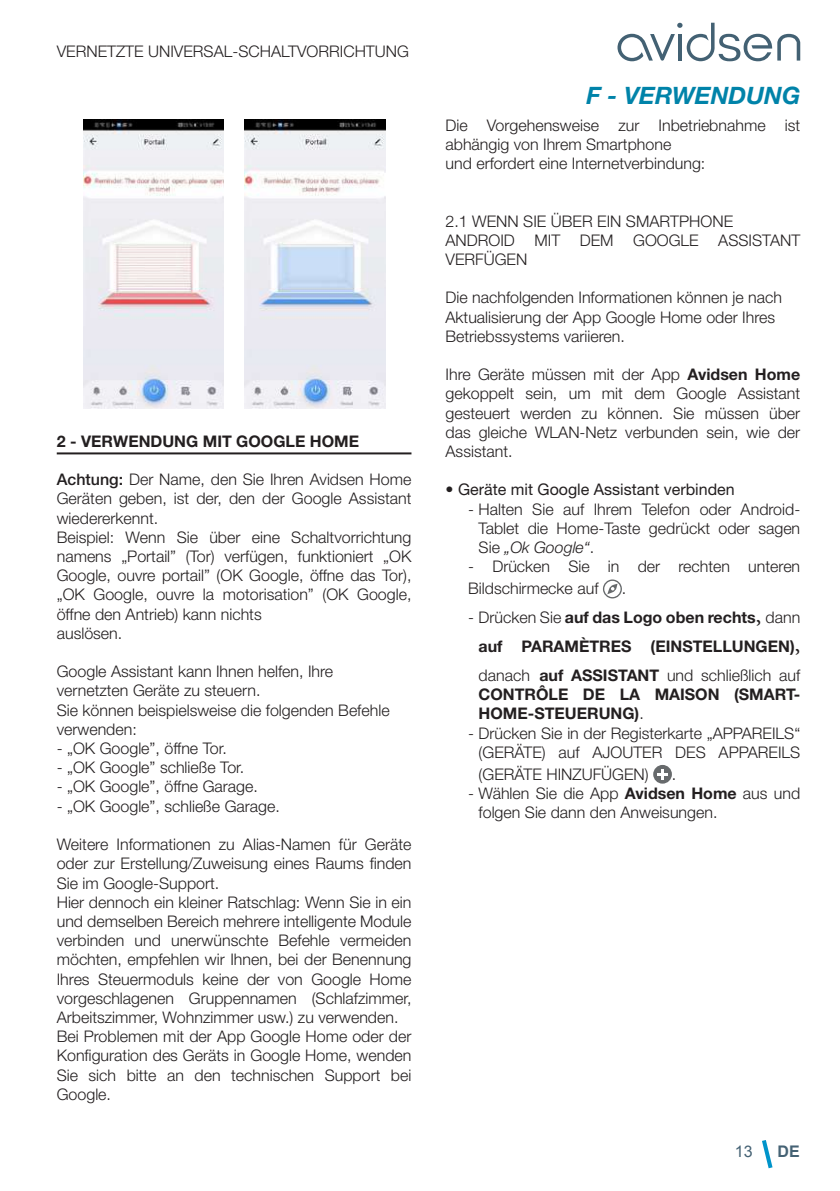
<style>
.page{position:relative;width:840px;height:1191px;background:#fff}
.page>*{position:absolute;margin:0;border:0;box-sizing:border-box;transform-origin:0 0}
.t1{font:italic 700 24px "Helvetica Neue LT Std";color:#0083a9}
.t2{font:300 16px/19.2px "Helvetica Neue LT Std";color:#231f20}
.t3{font:700 16px/28.8px "Helvetica Neue LT Std";color:#231f20;text-align:justify}
.t4{font:16px "Helvetica Neue LT Std";color:#231f20}
.t5{font:16px "Arial";color:#456274}
.t6{font:700 16px "Arial";color:#456274}
.s1{font-weight:500}
.s2{font-weight:700}
.s3{font-style:italic}
.s4{font-weight:300}
.s5{font-family:"Minion Pro";font-weight:400;font-size:24px}
</style>
<div class="page">
<svg style="left:762px;top:1140px;width:11px;height:29px"></svg>
<svg style="left:617px;top:23px;width:182px;height:38px"></svg>
<hr style="left:57px;top:452px;width:354px;height:2px;background:#231f20">
<img style="left:83px;top:119px;width:140px;height:289px">
<img style="left:245px;top:119px;width:140px;height:289px">
<svg style="left:603px;top:579px;width:18px;height:19px"></svg>
<svg style="left:652px;top:765px;width:19px;height:18px"></svg>
<svg style="left:657px;top:769px;width:10px;height:10px"></svg>
<p class="t2" style="left:57px;top:41px;width:353px">VERNETZTE UNIVERSAL-SCHALTVORRICHTUNG</p>
<p class="t3" style="left:57px;top:426px;width:304px">2 - VERWENDUNG MIT GOOGLE HOME</p>
<p class="t2" style="left:57px;top:469px;width:356px"><span class="s1">Achtung:</span> Der Name, den Sie Ihren Avidsen Home Geräten geben, ist der, den der Google Assistant wiedererkennt.<br>Beispiel: Wenn Sie über eine Schaltvorrichtung namens „Portail” (Tor) verfügen, funktioniert „OK Google, ouvre portail” (OK Google, öffne das Tor), „OK Google, ouvre la motorisation” (OK Google, öffne den Antrieb) kann nichts<br>auslösen.</p>
<p class="t2" style="left:57px;top:661px;width:334px">Google Assistant kann Ihnen helfen, Ihre vernetzten Geräte zu steuern.<br>Sie können beispielsweise die folgenden Befehle verwenden:</p>
<p class="t2" style="left:57px;top:738px;width:171px">- „OK Google”, öffne Tor.</p>
<p class="t2" style="left:57px;top:757px;width:189px">- „OK Google” schließe Tor.</p>
<p class="t2" style="left:57px;top:777px;width:202px">- „OK Google”, öffne Garage.</p>
<p class="t2" style="left:57px;top:796px;width:224px">- „OK Google”, schließe Garage.</p>
<p class="t2" style="left:57px;top:834px;width:356px">Weitere Informationen zu Alias-Namen für Geräte oder zur Erstellung/Zuweisung eines Raums finden Sie im Google-Support.<br>Hier dennoch ein kleiner Ratschlag: Wenn Sie in ein und demselben Bereich mehrere intelligente Module verbinden und unerwünschte Befehle vermeiden möchten, empfehlen wir Ihnen, bei der Benennung Ihres Steuermoduls keine der von Google Home vorgeschlagenen Gruppennamen (Schlafzimmer, Arbeitszimmer, Wohnzimmer usw.) zu verwenden.<br>Bei Problemen mit der App Google Home oder der Konfiguration des Geräts in Google Home, wenden Sie sich bitte an den technischen Support bei Google.</p>
<h1 class="t1" style="left:586px;top:80px;width:215px">F - VERWENDUNG</h1>
<p class="t2" style="left:445px;top:115px;width:356px">Die Vorgehensweise zur Inbetriebnahme ist abhängig von Ihrem Smartphone<br>und erfordert eine Internetverbindung:</p>
<p class="t2" style="left:445px;top:211px;width:356px">2.1 WENN SIE ÜBER EIN SMARTPHONE<br>ANDROID MIT DEM GOOGLE ASSISTANT<br>VERFÜGEN</p>
<p class="t2" style="left:445px;top:288px;width:338px">Die nachfolgenden Informationen können je nach<br>Aktualisierung der App Google Home oder Ihres<br>Betriebssystems variieren.</p>
<p class="t2" style="left:445px;top:364px;width:356px;text-align:justify">Ihre Geräte müssen mit der App <span class="s2">Avidsen Home </span>gekoppelt sein, um mit dem Google Assistant gesteuert werden zu können. Sie müssen über das gleiche WLAN-Netz verbunden sein, wie der Assistant.</p>
<p class="t4" style="left:445px;top:480px;width:290px">• Geräte mit Google Assistant verbinden</p>
<p class="t2" style="left:478px;top:499px;width:323px;text-align:justify;text-indent:-10px">- Halten Sie auf Ihrem Telefon oder Android-Tablet die Home-Taste gedrückt oder sagen Sie <span class="s3">„Ok Google“</span>.</p>
<p class="t2" style="left:468px;top:555px;width:333px;line-height:22.2px">- Drücken Sie in der rechten unteren<br>Bildschirmecke auf</p>
<p class="t2" style="left:621px;top:579px;width:6px">.</p>
<p class="t3" style="left:478px;top:603px;width:323px;text-indent:-10px"><span class="s4">- Drücken Sie</span> auf das Logo oben rechts<span class="s5">,</span> <span class="s4">dann </span>auf PARAMÈTRES (EINSTELLUNGEN)<span class="s5">, </span><span class="s4">danach</span> auf ASSISTANT <span class="s4">und schließlich auf</span></p>
<p class="t3" style="left:478px;top:684px;width:323px;line-height:19.2px">CONTRÔLE DE LA MAISON (SMART-<br>HOME-STEUERUNG)<span class="s4">.</span></p>
<p class="t2" style="left:468px;top:723px;width:333px;text-align:right">- Drücken Sie in der Registerkarte „APPAREILS“ (GERÄTE) auf AJOUTER DES APPAREILS</p>
<p class="t2" style="left:478px;top:764px;width:171px">(GERÄTE HINZUFÜGEN)</p>
<p class="t2" style="left:671px;top:764px;width:6px">.</p>
<p class="t2" style="left:478px;top:783px;width:323px;text-indent:-10px">- Wählen Sie die App <span class="s2">Avidsen Home</span> aus und folgen Sie dann den Anweisungen.</p>
<p class="t5" style="left:734px;top:1141px;width:19px">13</p>
<p class="t6" style="left:777px;top:1140px;width:24px">DE</p>
</div>
